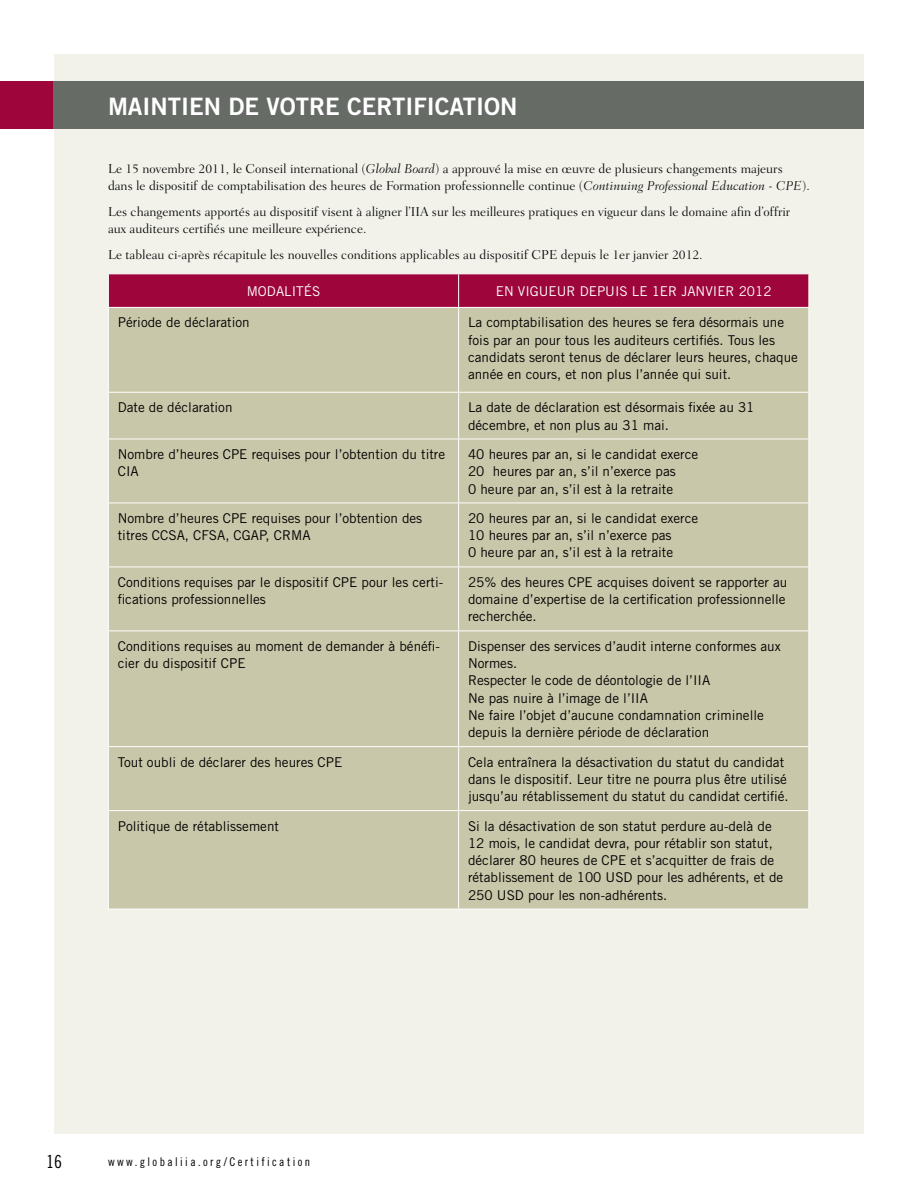
<style>
.page{position:relative;width:918px;height:1188px;background:#fff}
.page>*{position:absolute;margin:0;border:0;box-sizing:border-box;transform-origin:0 0}
.t1{font:24px "Trade Gothic Bold Two";color:#fff}
.t2{font:18px "Trade Gothic Cond Eighteen";color:#000}
.t3{font:13.5px/17.2px "Trade Gothic";color:#000}
.t4{font:13.5px "Trade Gothic";color:#fff}
.t5{font:300 13.2px/17.2px "Fairfield LH";color:#000}
.t6{font:12px "Trade Gothic Cond Eighteen";letter-spacing:.2em;color:#000}
.s1{font-style:italic}
</style>
<div class="page">
<div style="left:54px;top:54px;width:810px;height:1080px;background:#f2f2eb"></div>
<div style="left:0;top:81px;width:54px;height:48px;background:#9d053b"></div>
<div style="left:54px;top:81px;width:810px;height:48px;background:#666b66"></div>
<div style="left:109px;top:274px;width:699px;height:33px;background:#9d053b"></div>
<div style="left:109px;top:308px;width:699px;height:601px;background:#c9c7a9"></div>
<hr style="left:108px;top:273px;width:351px;height:1px;background:#fff">
<hr style="left:108px;top:274px;width:1px;height:33px;background:#fff">
<hr style="left:459px;top:273px;width:350px;height:1px;background:#fff">
<hr style="left:458px;top:274px;width:1px;height:33px;background:#fff">
<hr style="left:808px;top:274px;width:1px;height:33px;background:#fff">
<hr style="left:108px;top:307px;width:351px;height:1px;background:#fff">
<hr style="left:108px;top:308px;width:1px;height:84px;background:#fff">
<hr style="left:459px;top:307px;width:350px;height:1px;background:#fff">
<hr style="left:458px;top:308px;width:1px;height:84px;background:#fff">
<hr style="left:808px;top:308px;width:1px;height:84px;background:#fff">
<hr style="left:108px;top:392px;width:351px;height:1px;background:#fff">
<hr style="left:108px;top:393px;width:1px;height:46px;background:#fff">
<hr style="left:459px;top:392px;width:350px;height:1px;background:#fff">
<hr style="left:458px;top:393px;width:1px;height:46px;background:#fff">
<hr style="left:808px;top:393px;width:1px;height:46px;background:#fff">
<hr style="left:108px;top:439px;width:351px;height:1px;background:#fff">
<hr style="left:108px;top:439px;width:1px;height:64px;background:#fff">
<hr style="left:459px;top:439px;width:350px;height:1px;background:#fff">
<hr style="left:458px;top:439px;width:1px;height:64px;background:#fff">
<hr style="left:808px;top:439px;width:1px;height:64px;background:#fff">
<hr style="left:108px;top:503px;width:351px;height:1px;background:#fff">
<hr style="left:108px;top:503px;width:1px;height:64px;background:#fff">
<hr style="left:459px;top:503px;width:350px;height:1px;background:#fff">
<hr style="left:458px;top:503px;width:1px;height:64px;background:#fff">
<hr style="left:808px;top:503px;width:1px;height:64px;background:#fff">
<hr style="left:108px;top:567px;width:351px;height:1px;background:#fff">
<hr style="left:108px;top:567px;width:1px;height:64px;background:#fff">
<hr style="left:459px;top:567px;width:350px;height:1px;background:#fff">
<hr style="left:458px;top:567px;width:1px;height:64px;background:#fff">
<hr style="left:808px;top:567px;width:1px;height:64px;background:#fff">
<hr style="left:108px;top:631px;width:351px;height:1px;background:#fff">
<hr style="left:108px;top:631px;width:1px;height:115px;background:#fff">
<hr style="left:459px;top:631px;width:350px;height:1px;background:#fff">
<hr style="left:458px;top:631px;width:1px;height:115px;background:#fff">
<hr style="left:808px;top:631px;width:1px;height:115px;background:#fff">
<hr style="left:108px;top:746px;width:351px;height:1px;background:#fff">
<hr style="left:108px;top:747px;width:1px;height:63px;background:#fff">
<hr style="left:459px;top:746px;width:350px;height:1px;background:#fff">
<hr style="left:458px;top:747px;width:1px;height:63px;background:#fff">
<hr style="left:808px;top:747px;width:1px;height:63px;background:#fff">
<hr style="left:108px;top:810px;width:351px;height:1px;background:#fff">
<hr style="left:108px;top:811px;width:1px;height:98px;background:#fff">
<hr style="left:459px;top:810px;width:350px;height:1px;background:#fff">
<hr style="left:458px;top:811px;width:1px;height:98px;background:#fff">
<hr style="left:808px;top:811px;width:1px;height:98px;background:#fff">
<hr style="left:108px;top:909px;width:351px;height:1px;background:#fff">
<hr style="left:459px;top:909px;width:350px;height:1px;background:#fff">
<h1 class="t1" style="left:108px;top:91px;width:411px">MAINTIEN DE VOTRE CERTIFICATION</h1>
<p class="t5" style="left:108px;top:160px;width:703px">Le 15 novembre 2011, le Conseil international (<span class="s1">Global Board</span>) a approuvé la mise en œuvre de plusieurs changements majeurs dans le dispositif de comptabilisation des heures de Formation professionnelle continue (<span class="s1">Continuing Professional Education - CPE</span>).</p>
<p class="t5" style="left:108px;top:203px;width:684px">Les changements apportés au dispositif visent à aligner l’IIA sur les meilleures pratiques en vigueur dans le domaine afin d’offrir aux auditeurs certifiés une meilleure expérience.</p>
<p class="t5" style="left:108px;top:246px;width:596px">Le tableau ci-après récapitule les nouvelles conditions applicables au dispositif CPE depuis le 1er janvier 2012.</p>
<p class="t4" style="left:247px;top:283px;width:75px">MODALITÉS</p>
<p class="t4" style="left:496px;top:283px;width:277px">EN VIGUEUR DEPUIS LE 1ER JANVIER 2012</p>
<p class="t3" style="left:118px;top:314px;width:134px">Période de déclaration</p>
<p class="t3" style="left:468px;top:314px;width:331px">La comptabilisation des heures se fera désormais une fois par an pour tous les auditeurs certifiés. Tous les candidats seront tenus de déclarer leurs heures, chaque année en cours, et non plus l’année qui suit.</p>
<p class="t3" style="left:118px;top:399px;width:116px">Date de déclaration</p>
<p class="t3" style="left:468px;top:399px;width:288px">La date de déclaration est désormais fixée au 31 décembre, et non plus au 31 mai.</p>
<p class="t3" style="left:118px;top:445px;width:329px">Nombre d’heures CPE requises pour l’obtention du titre<br>CIA</p>
<p class="t3" style="left:468px;top:445px;width:232px">40 heures par an, si le candidat exerce<br>20 heures par an, s’il n’exerce pas<br>0 heure par an, s’il est à la retraite</p>
<p class="t3" style="left:118px;top:509px;width:306px">Nombre d’heures CPE requises pour l’obtention des titres CCSA, CFSA, CGAP, CRMA</p>
<p class="t3" style="left:468px;top:509px;width:232px">20 heures par an, si le candidat exerce<br>10 heures par an, s’il n’exerce pas<br>0 heure par an, s’il est à la retraite</p>
<p class="t3" style="left:118px;top:573px;width:327px">Conditions requises par le dispositif CPE pour les certi&shy;fications professionnelles</p>
<p class="t3" style="left:468px;top:573px;width:321px">25% des heures CPE acquises doivent se rapporter au domaine d’expertise de la certification professionnelle recherchée.</p>
<p class="t3" style="left:118px;top:637px;width:324px">Conditions requises au moment de demander à bénéfi&shy;cier du dispositif CPE</p>
<p class="t3" style="left:468px;top:637px;width:314px">Dispenser des services d’audit interne conformes aux Normes.<br>Respecter le code de déontologie de l’IIA<br>Ne pas nuire à l’image de l’IIA<br>Ne faire l’objet d’aucune condamnation criminelle depuis la dernière période de déclaration</p>
<p class="t3" style="left:118px;top:753px;width:226px">Tout oubli de déclarer des heures CPE</p>
<p class="t3" style="left:468px;top:753px;width:322px">Cela entraînera la désactivation du statut du candidat dans le dispositif. Leur titre ne pourra plus être utilisé jusqu’au rétablissement du statut du candidat certifié.</p>
<p class="t3" style="left:118px;top:817px;width:163px">Politique de rétablissement</p>
<p class="t3" style="left:468px;top:817px;width:317px">Si la désactivation de son statut perdure au-delà de 12 mois, le candidat devra, pour rétablir son statut, déclarer 80 heures de CPE et s’acquitter de frais de rétablissement de 100 USD pour les adhérents, et de 250 USD pour les non-adhérents.</p>
<h2 class="t2" style="left:46px;top:1151px;width:17px">16</h2>
<p class="t6" style="left:108px;top:1154px;width:204px">www.globaliia.org/Certification</p>
</div>
